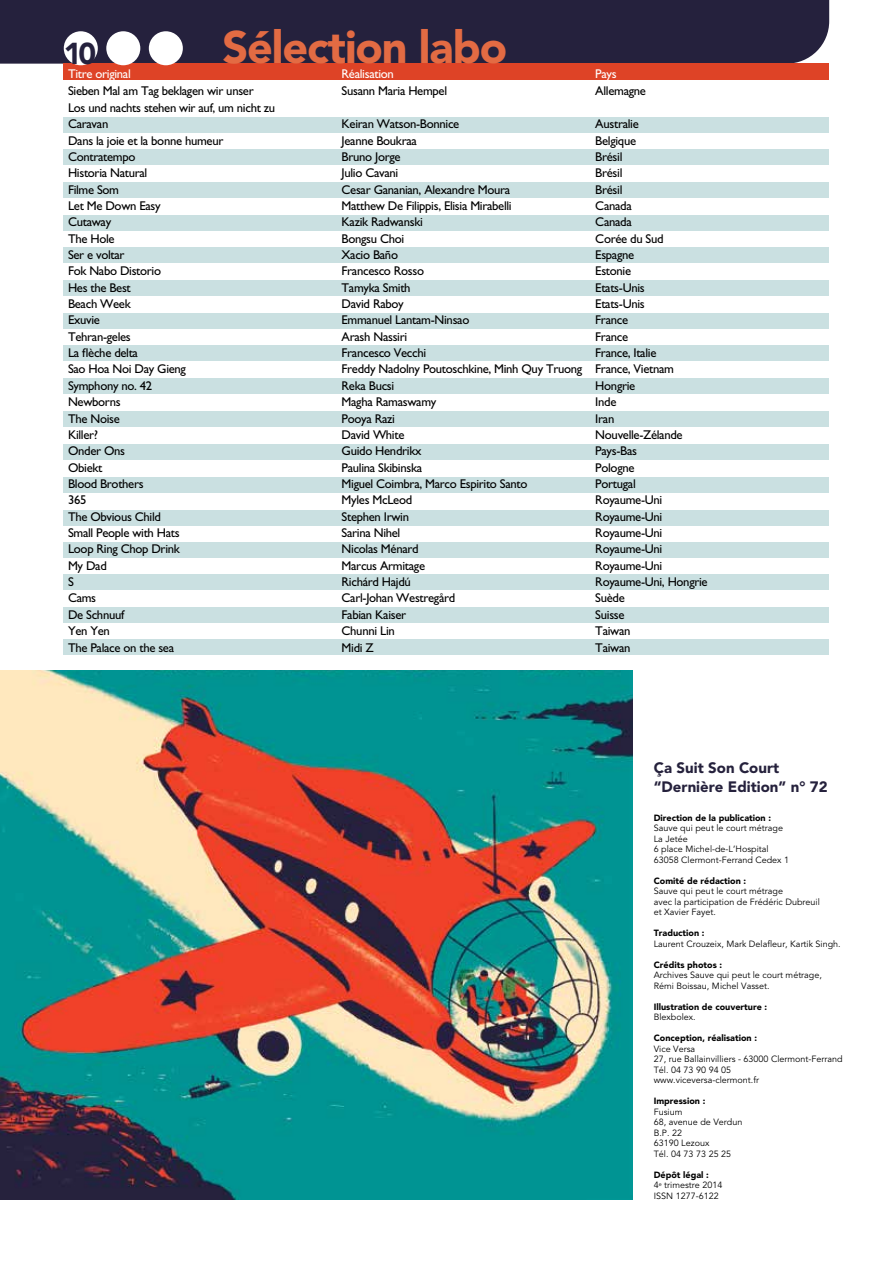
<style>
.page{position:relative;width:893px;height:1263px;background:#fff}
.page>*{position:absolute;margin:0;border:0;box-sizing:border-box;transform-origin:0 0}
.t1{font:900 45px "Avenir";letter-spacing:-.025em;color:#e36b43}
.t2{font:900 30px "Avenir";color:#25213d}
.t3{font:900 15px/19.5px "Avenir";color:#25213c}
.t4{font:12.75px/16.4px "Gill Sans";letter-spacing:-.025em;color:#000}
.t5{font:12.75px "Gill Sans";letter-spacing:-.025em;color:#fff}
.t6{font:9px/10.5px "Avenir";color:#000}
.t7{font:900 9px "Avenir";color:#000}
.s1{font-weight:900}
</style>
<div class="page">
<div style="left:0;top:0;width:829px;height:64px;background:#25213d"></div>
<img style="left:0;top:670px;width:633px;height:529px">
<div style="left:64px;top:64px;width:765px;height:16px;background:#de4326"></div>
<div style="left:64px;top:117px;width:765px;height:15px;background:#cae0e1"></div>
<div style="left:64px;top:150px;width:765px;height:15px;background:#cae0e1"></div>
<div style="left:64px;top:182px;width:765px;height:16px;background:#cae0e1"></div>
<div style="left:64px;top:215px;width:765px;height:15px;background:#cae0e1"></div>
<div style="left:64px;top:248px;width:765px;height:15px;background:#cae0e1"></div>
<div style="left:64px;top:280px;width:765px;height:16px;background:#cae0e1"></div>
<div style="left:64px;top:313px;width:765px;height:15px;background:#cae0e1"></div>
<div style="left:64px;top:346px;width:765px;height:15px;background:#cae0e1"></div>
<div style="left:64px;top:378px;width:765px;height:16px;background:#cae0e1"></div>
<div style="left:64px;top:412px;width:765px;height:15px;background:#cae0e1"></div>
<div style="left:64px;top:445px;width:765px;height:15px;background:#cae0e1"></div>
<div style="left:64px;top:477px;width:765px;height:15px;background:#cae0e1"></div>
<div style="left:64px;top:510px;width:765px;height:15px;background:#cae0e1"></div>
<div style="left:64px;top:543px;width:765px;height:15px;background:#cae0e1"></div>
<div style="left:64px;top:574px;width:765px;height:15px;background:#cae0e1"></div>
<div style="left:64px;top:607px;width:765px;height:15px;background:#cae0e1"></div>
<div style="left:64px;top:639px;width:765px;height:16px;background:#cae0e1"></div>
<div style="left:64px;top:31px;width:34px;height:34px;background:#fff;border-radius:50%"></div>
<div style="left:106px;top:31px;width:34px;height:34px;background:#fff;border-radius:50%"></div>
<div style="left:149px;top:31px;width:34px;height:34px;background:#fff;border-radius:50%"></div>
<h2 class="t2" style="left:64px;top:35px;width:34px">10</h2>
<h1 class="t1" style="left:223px;top:20px;width:286px">Sélection labo</h1>
<p class="t5" style="left:68px;top:66px;width:64px">Titre original</p>
<p class="t5" style="left:342px;top:66px;width:54px">Réalisation</p>
<p class="t5" style="left:595px;top:66px;width:23px">Pays</p>
<p class="t4" style="left:68px;top:83px;width:187px">Sieben Mal am Tag beklagen wir unser</p>
<p class="t4" style="left:342px;top:83px;width:107px">Susann Maria Hempel</p>
<p class="t4" style="left:595px;top:83px;width:52px">Allemagne</p>
<p class="t4" style="left:68px;top:99px;width:209px">Los und nachts stehen wir auf, um nicht zu<br>Caravan</p>
<p class="t4" style="left:342px;top:116px;width:119px">Keiran Watson-Bonnice</p>
<p class="t4" style="left:595px;top:116px;width:45px">Australie</p>
<p class="t4" style="left:68px;top:132px;width:157px">Dans la joie et la bonne humeur</p>
<p class="t4" style="left:342px;top:132px;width:77px">Jeanne Boukraa</p>
<p class="t4" style="left:595px;top:132px;width:42px">Belgique</p>
<p class="t4" style="left:68px;top:148px;width:69px">Contratempo</p>
<p class="t4" style="left:342px;top:148px;width:60px">Bruno Jorge</p>
<p class="t4" style="left:595px;top:148px;width:29px">Brésil</p>
<p class="t4" style="left:68px;top:165px;width:81px">Historia Natural</p>
<p class="t4" style="left:342px;top:165px;width:58px">Julio Cavani</p>
<p class="t4" style="left:595px;top:165px;width:29px">Brésil</p>
<p class="t4" style="left:68px;top:181px;width:53px">Filme Som</p>
<p class="t4" style="left:342px;top:181px;width:170px">Cesar Gananian, Alexandre Moura</p>
<p class="t4" style="left:595px;top:181px;width:29px">Brésil</p>
<p class="t4" style="left:68px;top:197px;width:94px">Let Me Down Easy</p>
<p class="t4" style="left:342px;top:197px;width:172px">Matthew De Filippis, Elisia Mirabelli</p>
<p class="t4" style="left:595px;top:197px;width:38px">Canada</p>
<p class="t4" style="left:68px;top:214px;width:45px">Cutaway</p>
<p class="t4" style="left:342px;top:214px;width:83px">Kazik Radwanski</p>
<p class="t4" style="left:595px;top:214px;width:38px">Canada</p>
<p class="t4" style="left:68px;top:230px;width:48px">The Hole</p>
<p class="t4" style="left:342px;top:230px;width:64px">Bongsu Choi</p>
<p class="t4" style="left:595px;top:230px;width:70px">Corée du Sud</p>
<p class="t4" style="left:68px;top:246px;width:58px">Ser e voltar</p>
<p class="t4" style="left:342px;top:246px;width:58px">Xacio Baño</p>
<p class="t4" style="left:595px;top:246px;width:40px">Espagne</p>
<p class="t4" style="left:68px;top:263px;width:95px">Fok Nabo Distorio</p>
<p class="t4" style="left:342px;top:263px;width:84px">Francesco Rosso</p>
<p class="t4" style="left:595px;top:263px;width:37px">Estonie</p>
<p class="t4" style="left:68px;top:279px;width:64px">Hes the Best</p>
<p class="t4" style="left:342px;top:279px;width:70px">Tamyka Smith</p>
<p class="t4" style="left:595px;top:279px;width:51px">Etats-Unis</p>
<p class="t4" style="left:68px;top:296px;width:64px">Beach Week</p>
<p class="t4" style="left:342px;top:296px;width:64px">David Raboy</p>
<p class="t4" style="left:595px;top:296px;width:51px">Etats-Unis</p>
<p class="t4" style="left:68px;top:312px;width:33px">Exuvie</p>
<p class="t4" style="left:342px;top:312px;width:129px">Emmanuel Lantam-Ninsao</p>
<p class="t4" style="left:595px;top:312px;width:34px">France</p>
<p class="t4" style="left:68px;top:328px;width:64px">Tehran-geles</p>
<p class="t4" style="left:342px;top:328px;width:67px">Arash Nassiri</p>
<p class="t4" style="left:595px;top:328px;width:34px">France</p>
<p class="t4" style="left:68px;top:345px;width:72px">La flèche delta</p>
<p class="t4" style="left:342px;top:345px;width:86px">Francesco Vecchi</p>
<p class="t4" style="left:595px;top:345px;width:63px">France, Italie</p>
<p class="t4" style="left:68px;top:361px;width:120px">Sao Hoa Noi Day Gieng</p>
<p class="t4" style="left:342px;top:361px;width:334px">Freddy Nadolny Poutoschkine, Minh Quy Truong France, Vietnam</p>
<p class="t4" style="left:68px;top:377px;width:86px">Symphony no. 42</p>
<p class="t4" style="left:342px;top:377px;width:54px">Reka Bucsi</p>
<p class="t4" style="left:595px;top:377px;width:42px">Hongrie</p>
<p class="t4" style="left:68px;top:394px;width:54px">Newborns</p>
<p class="t4" style="left:342px;top:394px;width:96px">Magha Ramaswamy</p>
<p class="t4" style="left:595px;top:394px;width:23px">Inde</p>
<p class="t4" style="left:68px;top:410px;width:53px">The Noise</p>
<p class="t4" style="left:342px;top:410px;width:55px">Pooya Razi</p>
<p class="t4" style="left:595px;top:410px;width:21px">Iran</p>
<p class="t4" style="left:68px;top:426px;width:32px">Killer?</p>
<p class="t4" style="left:342px;top:426px;width:64px">David White</p>
<p class="t4" style="left:595px;top:426px;width:89px">Nouvelle-Zélande</p>
<p class="t4" style="left:68px;top:443px;width:59px">Onder Ons</p>
<p class="t4" style="left:342px;top:443px;width:81px">Guido Hendrikx</p>
<p class="t4" style="left:595px;top:443px;width:43px">Pays-Bas</p>
<p class="t4" style="left:68px;top:459px;width:36px">Obiekt</p>
<p class="t4" style="left:342px;top:459px;width:82px">Paulina Skibinska</p>
<p class="t4" style="left:595px;top:459px;width:41px">Pologne</p>
<p class="t4" style="left:68px;top:475px;width:77px">Blood Brothers</p>
<p class="t4" style="left:342px;top:475px;width:187px">Miguel Coimbra, Marco Espirito Santo</p>
<p class="t4" style="left:595px;top:475px;width:42px">Portugal</p>
<p class="t4" style="left:68px;top:492px;width:20px">365</p>
<p class="t4" style="left:342px;top:492px;width:72px">Myles McLeod</p>
<p class="t4" style="left:595px;top:492px;width:68px">Royaume-Uni</p>
<p class="t4" style="left:68px;top:508px;width:94px">The Obvious Child</p>
<p class="t4" style="left:342px;top:508px;width:69px">Stephen Irwin</p>
<p class="t4" style="left:595px;top:508px;width:68px">Royaume-Uni</p>
<p class="t4" style="left:68px;top:524px;width:113px">Small People with Hats</p>
<p class="t4" style="left:342px;top:524px;width:60px">Sarina Nihel</p>
<p class="t4" style="left:595px;top:524px;width:68px">Royaume-Uni</p>
<p class="t4" style="left:68px;top:541px;width:113px">Loop Ring Chop Drink</p>
<p class="t4" style="left:342px;top:541px;width:79px">Nicolas Ménard</p>
<p class="t4" style="left:595px;top:541px;width:68px">Royaume-Uni</p>
<p class="t4" style="left:68px;top:557px;width:40px">My Dad</p>
<p class="t4" style="left:342px;top:557px;width:85px">Marcus Armitage</p>
<p class="t4" style="left:595px;top:557px;width:68px">Royaume-Uni</p>
<p class="t4" style="left:68px;top:574px;width:7px">S</p>
<p class="t4" style="left:342px;top:574px;width:71px">Richárd Hajdú</p>
<p class="t4" style="left:595px;top:574px;width:114px">Royaume-Uni, Hongrie</p>
<p class="t4" style="left:68px;top:590px;width:30px">Cams</p>
<p class="t4" style="left:342px;top:590px;width:115px">Carl-Johan Westregård</p>
<p class="t4" style="left:595px;top:590px;width:31px">Suède</p>
<p class="t4" style="left:68px;top:606px;width:58px">De Schnuuf</p>
<p class="t4" style="left:342px;top:606px;width:66px">Fabian Kaiser</p>
<p class="t4" style="left:595px;top:606px;width:31px">Suisse</p>
<p class="t4" style="left:68px;top:623px;width:43px">Yen Yen</p>
<p class="t4" style="left:342px;top:623px;width:55px">Chunni Lin</p>
<p class="t4" style="left:595px;top:623px;width:37px">Taiwan</p>
<p class="t4" style="left:68px;top:639px;width:108px">The Palace on the sea</p>
<p class="t4" style="left:342px;top:639px;width:34px">Midi Z</p>
<p class="t4" style="left:595px;top:639px;width:37px">Taiwan</p>
<p class="t3" style="left:654px;top:757px;width:175px">Ça Suit Son Court “Dernière Edition” n° 72</p>
<p class="t7" style="left:654px;top:812px;width:119px">Direction de la publication :</p>
<p class="t6" style="left:654px;top:823px;width:137px">Sauve qui peut le court métrage<br>La Jetée<br>6 place Michel-de-L’Hospital<br>63058 Clermont-Ferrand Cedex 1</p>
<p class="t7" style="left:654px;top:875px;width:94px">Comité de rédaction :</p>
<p class="t6" style="left:654px;top:886px;width:168px">Sauve qui peut le court métrage<br>avec la participation de Frédéric Dubreuil et Xavier Fayet.</p>
<p class="t7" style="left:654px;top:927px;width:52px">Traduction :</p>
<p class="t6" style="left:654px;top:938px;width:189px">Laurent Crouzeix, Mark Delafleur, Kartik Singh.</p>
<p class="t7" style="left:654px;top:959px;width:70px">Crédits photos :</p>
<p class="t6" style="left:654px;top:970px;width:170px">Archives Sauve qui peut le court métrage,<br>Rémi Boissau, Michel Vasset.</p>
<p class="t7" style="left:654px;top:1001px;width:115px">Illustration de couverture :</p>
<p class="t6" style="left:654px;top:1012px;width:44px">Blexbolex.</p>
<p class="t7" style="left:654px;top:1032px;width:105px">Conception, réalisation :</p>
<p class="t6" style="left:654px;top:1043px;width:190px">Vice Versa<br>27, rue Ballainvilliers - 63000 Clermont-Ferrand<br>Tél. 04 73 90 94 05<br>www.viceversa-clermont.fr</p>
<p class="t7" style="left:654px;top:1095px;width:53px">Impression :</p>
<p class="t6" style="left:654px;top:1106px;width:90px">Fusium<br>68, avenue de Verdun<br>B.P. 22<br>63190 Lezoux<br>Tél. 04 73 73 25 25</p>
<p class="t6" style="left:654px;top:1169px;width:70px"><span class="s1">Dépôt légal :<br></span>4<sup>e</sup> trimestre 2014<br>ISSN 1277-6122</p>
</div>
